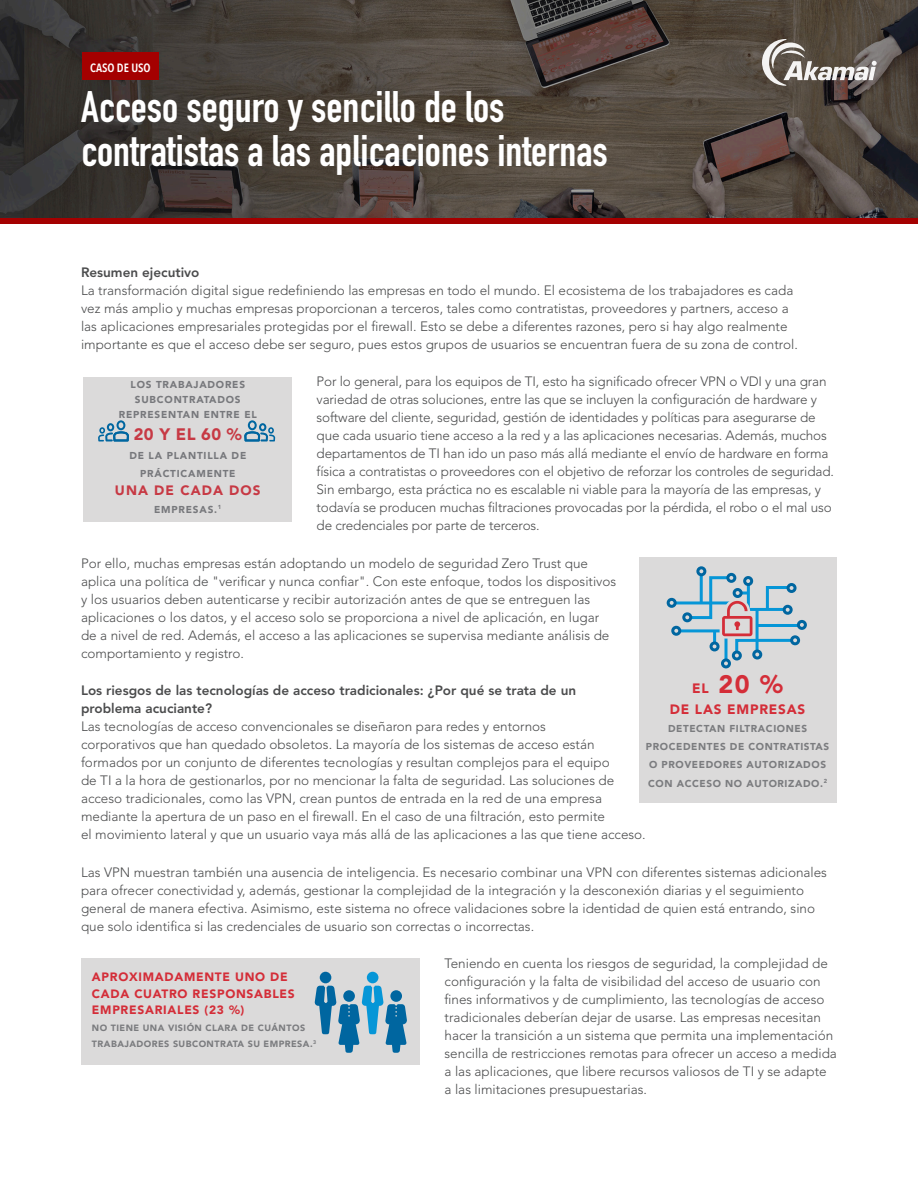
<style>
.page{position:relative;width:918px;height:1188px;background:#fff}
.page>*{position:absolute;margin:0;border:0;box-sizing:border-box;transform-origin:0 0}
.t1{font:700 43.5px/43.5px "DIN Condensed";color:#fff}
.t2{font:900 25.05px "Avenir LT Std";color:#d42d38}
.t3{font:900 16.5px "Avenir LT Std";color:#c73944}
.benefits{font:300 13.5px/18px "Avenir LT Std";color:#4b4c4d}
.benefits-2{font:800 13.5px/18px "Avenir LT Std";color:#4b4c4d}
.t4{font:900 13.5px "Avenir LT Std";letter-spacing:.06em;color:#d42d38}
.t5{font:900 13.5px "Avenir LT Std";letter-spacing:.08em;color:#c73944}
.t6{font:900 12px/16.5px "Avenir LT Std";letter-spacing:.06em;color:#d42d38}
.t7{font:600 12px "Avenir Next Condensed";color:#fff}
.t8{font:900 10.05px/18.1px "Avenir LT Std";letter-spacing:.06em;color:#7b7c7f;text-align:center}
.t9{font:900 10.05px/15.1px "Avenir LT Std";letter-spacing:.08em;color:#77787c;text-align:center}
.t10{font:900 9px/16.5px "Avenir LT Std";letter-spacing:.05em;color:#7b7c7f}
.s1{font-size:13.5px}
</style>
<div class="page">
<img style="left:0;top:0;width:918px;height:219px">
<div style="left:0;top:219px;width:918px;height:5px;background:#a40000"></div>
<div style="left:82px;top:53px;width:77px;height:27px;background:#a40000"></div>
<svg style="left:762px;top:39px;width:115px;height:47px"></svg>
<div style="left:640px;top:558px;width:197px;height:245px;background:#dbdada"></div>
<hr style="left:757px;top:624px;width:42px;height:3px;background:#0696d7">
<hr style="left:725px;top:635px;width:3px;height:26px;background:#0696d7">
<div style="left:696px;top:566px;width:10px;height:10px;border:3px solid #0066a0;border-radius:50%"></div>
<div style="left:726px;top:573px;width:10px;height:10px;border:3px solid #0066a0;border-radius:50%"></div>
<div style="left:797px;top:620px;width:10px;height:10px;border:3px solid #0066a0;border-radius:50%"></div>
<div style="left:790px;top:635px;width:10px;height:10px;border:3px solid #0066a0;border-radius:50%"></div>
<div style="left:752px;top:650px;width:10px;height:10px;border:3px solid #0066a0;border-radius:50%"></div>
<div style="left:732px;top:651px;width:10px;height:10px;border:3px solid #0066a0;border-radius:50%"></div>
<div style="left:721px;top:658px;width:10px;height:10px;border:3px solid #0066a0;border-radius:50%"></div>
<div style="left:671px;top:626px;width:10px;height:10px;border:3px solid #0066a0;border-radius:50%"></div>
<div style="left:667px;top:598px;width:10px;height:10px;border:3px solid #0066a0;border-radius:50%"></div>
<svg style="left:672px;top:575px;width:123px;height:81px"></svg>
<div style="left:787px;top:583px;width:10px;height:10px;border:3px solid #0066a0;border-radius:50%"></div>
<div style="left:83px;top:377px;width:208px;height:145px;background:#dbdada"></div>
<svg style="left:98px;top:420px;width:31px;height:21px"></svg>
<svg style="left:244px;top:420px;width:31px;height:21px"></svg>
<div style="left:81px;top:958px;width:339px;height:107px;background:#dbdada"></div>
<div style="left:320px;top:972px;width:11px;height:11px;background:#0066a0;border-radius:50%"></div>
<div style="left:367px;top:972px;width:12px;height:11px;background:#0696d7;border-radius:50%"></div>
<svg style="left:314px;top:986px;width:93px;height:67px"></svg>
<p class="t7" style="left:90px;top:57px;width:62px">CASO DE USO</p>
<p class="t1" style="left:81px;top:85px;width:528px">Acceso seguro y sencillo de los contratistas a las aplicaciones internas</p>
<p class="benefits-2" style="left:81px;top:263px;width:120px">Resumen ejecutivo</p>
<p class="benefits" style="left:81px;top:281px;width:719px">La transformación digital sigue redefiniendo las empresas en todo el mundo. El ecosistema de los trabajadores es cada vez más amplio y muchas empresas proporcionan a terceros, tales como contratistas, proveedores y partners, acceso a las aplicaciones empresariales protegidas por el firewall. Esto se debe a diferentes razones, pero si hay algo realmente importante es que el acceso debe ser seguro, pues estos grupos de usuarios se encuentran fuera de su zona de control.</p>
<p class="benefits" style="left:317px;top:373px;width:519px">Por lo general, para los equipos de TI, esto ha significado ofrecer VPN o VDI y una gran variedad de otras soluciones, entre las que se incluyen la configuración de hardware y software del cliente, seguridad, gestión de identidades y políticas para asegurarse de que cada usuario tiene acceso a la red y a las aplicaciones necesarias. Además, muchos departamentos de TI han ido un paso más allá mediante el envío de hardware en forma física a contratistas o proveedores con el objetivo de reforzar los controles de seguridad.<br>Sin embargo, esta práctica no es escalable ni viable para la mayoría de las empresas, y todavía se producen muchas filtraciones provocadas por la pérdida, el robo o el mal uso de credenciales por parte de terceros.</p>
<p class="benefits" style="left:81px;top:554px;width:537px">Por ello, muchas empresas están adoptando un modelo de seguridad Zero Trust que aplica una política de "verificar y nunca confiar". Con este enfoque, todos los dispositivos y los usuarios deben autenticarse y recibir autorización antes de que se entreguen las aplicaciones o los datos, y el acceso solo se proporciona a nivel de aplicación, en lugar de a nivel de red. Además, el acceso a las aplicaciones se supervisa mediante análisis de comportamiento y registro.</p>
<p class="benefits-2" style="left:81px;top:682px;width:497px">Los riesgos de las tecnologías de acceso tradicionales: ¿Por qué se trata de un problema acuciante?</p>
<p class="benefits" style="left:81px;top:718px;width:566px">Las tecnologías de acceso convencionales se diseñaron para redes y entornos<br>corporativos que han quedado obsoletos. La mayoría de los sistemas de acceso están formados por un conjunto de diferentes tecnologías y resultan complejos para el equipo<br>de TI a la hora de gestionarlos, por no mencionar la falta de seguridad. Las soluciones de acceso tradicionales, como las VPN, crean puntos de entrada en la red de una empresa mediante la apertura de un paso en el firewall. En el caso de una filtración, esto permite<br>el movimiento lateral y que un usuario vaya más allá de las aplicaciones a las que tiene acceso.</p>
<p class="benefits" style="left:81px;top:863px;width:748px">Las VPN muestran también una ausencia de inteligencia. Es necesario combinar una VPN con diferentes sistemas adicionales para ofrecer conectividad y, además, gestionar la complejidad de la integración y la desconexión diarias y el seguimiento general de manera efectiva. Asimismo, este sistema no ofrece validaciones sobre la identidad de quien está entrando, sino que solo identifica si las credenciales de usuario son correctas o incorrectas.</p>
<p class="benefits" style="left:445px;top:955px;width:394px">Teniendo en cuenta los riesgos de seguridad, la complejidad de configuración y la falta de visibilidad del acceso de usuario con fines informativos y de cumplimiento, las tecnologías de acceso tradicionales deberían dejar de usarse. Las empresas necesitan hacer la transición a un sistema que permita una implementación sencilla de restricciones remotas para ofrecer un acceso a medida a las aplicaciones, que libere recursos valiosos de TI y se adapte a las limitaciones presupuestarias.</p>
<p class="t9" style="left:119px;top:377px;width:139px">LOS TRABAJADORES<br>SUBCONTRATADOS<br>REPRESENTAN ENTRE EL</p>
<p class="t3" style="left:134px;top:425px;width:110px">20 Y EL 60 %</p>
<p class="t9" style="left:129px;top:446px;width:118px;line-height:18px">DE LA PLANTILLA DE<br>PRÁCTICAMENTE</p>
<p class="t5" style="left:115px;top:482px;width:147px">UNA DE CADA DOS</p>
<p class="t9" style="left:154px;top:501px;width:69px">EMPRESAS.<sup>1</sup></p>
<p class="t2" style="left:692px;top:669px;width:92px"><span class="s1">EL</span> 20 %</p>
<p class="t4" style="left:670px;top:701px;width:137px">DE LAS EMPRESAS</p>
<p class="t8" style="left:646px;top:719px;width:185px">DETECTAN FILTRACIONES<br>PROCEDENTES DE CONTRATISTAS<br>O PROVEEDORES AUTORIZADOS<br>CON ACCESO NO AUTORIZADO.<sup>2</sup></p>
<p class="t6" style="left:92px;top:969px;width:204px">APROXIMADAMENTE UNO DE<br>CADA CUATRO RESPONSABLES<br>EMPRESARIALES (23 %)</p>
<p class="t10" style="left:92px;top:1019px;width:226px">NO TIENE UNA VISIÓN CLARA DE CUÁNTOS<br>TRABAJADORES SUBCONTRATA SU EMPRESA.<sup>3</sup></p>
</div>
